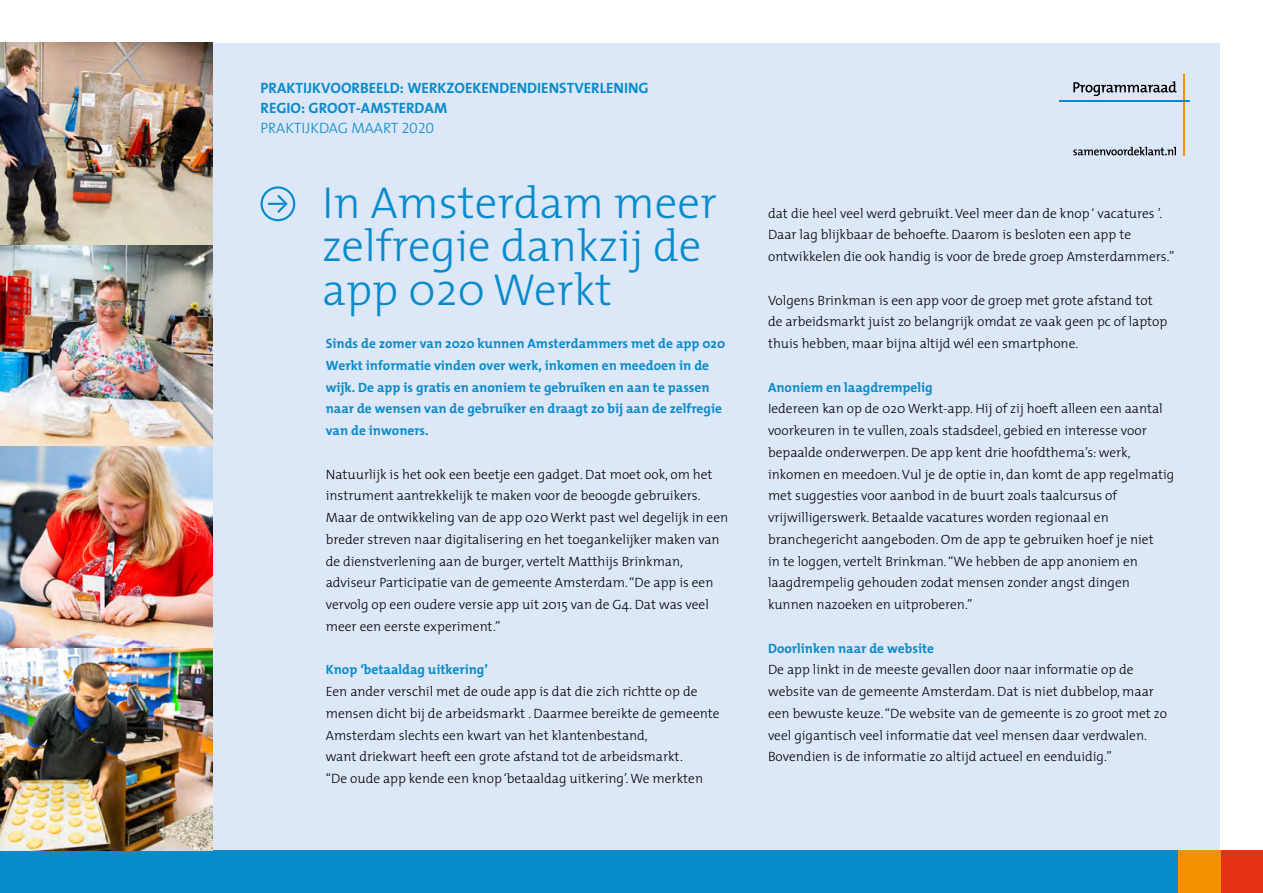
<style>
.page{position:relative;width:1263px;height:893px;background:#fff}
.page>*{position:absolute;margin:0;border:0;box-sizing:border-box;transform-origin:0 0}
.t1{font:300 45px/43.5px "The Mix";color:#088bcc}
.t2{font:15px "The Mix Bold Caps";color:#088bcc}
.t3{font:15px "The Mix Light Caps";color:#088bcc}
.t4{font:300 13.5px/21.8px "The Mix";color:#000}
.t5{font:700 13.5px/21.8px "The Mix";color:#088bcc}
</style>
<div class="page">
<div style="left:43px;top:43px;width:1177px;height:807px;background:#dce7f7"></div>
<div style="left:0;top:850px;width:1178px;height:43px;background:#088bcc"></div>
<div style="left:1220px;top:850px;width:43px;height:43px;background:#e43317"></div>
<div style="left:1178px;top:850px;width:42px;height:43px;background:#f39200"></div>
<hr style="left:1183px;top:74px;width:1px;height:82px;background:#f39200">
<hr style="left:1060px;top:100px;width:130px;height:2px;background:#088bcc">
<svg style="left:1073px;top:81px;width:103px;height:15px"></svg>
<svg style="left:1073px;top:147px;width:103px;height:8px"></svg>
<svg style="left:261px;top:186px;width:34px;height:35px"></svg>
<img style="left:0;top:244px;width:213px;height:202px">
<img style="left:0;top:446px;width:213px;height:202px">
<img style="left:0;top:43px;width:213px;height:201px">
<img style="left:0;top:648px;width:213px;height:202px">
<p class="t2" style="left:261px;top:75px;width:390px">PRAKTIJKVOORBEELD: WERKZOEKENDENDIENSTVERLENING</p>
<p class="t2" style="left:261px;top:95px;width:188px">REGIO: GROOT-AMSTERDAM</p>
<p class="t3" style="left:261px;top:116px;width:175px">PRAKTIJKDAG MAART 2020</p>
<p class="t1" style="left:322px;top:179px;width:396px">In Amsterdam meer zelfregie dankzij de app 020 Werkt</p>
<p class="t5" style="left:326px;top:332px;width:401px">Sinds de zomer van 2020 kunnen Amsterdammers met de app 020<br>Werkt informatie vinden over werk, inkomen en meedoen in de wijk. De app is gratis en anoniem te gebruiken en aan te passen naar de wensen van de gebruiker en draagt zo bij aan de zelfregie van de inwoners.</p>
<p class="t4" style="left:326px;top:463px;width:404px">Natuurlijk is het ook een beetje een gadget. Dat moet ook, om het instrument aantrekkelijk te maken voor de beoogde gebruikers.<br>Maar de ontwikkeling van de app 020 Werkt past wel degelijk in een breder streven naar digitalisering en het toegankelijker maken van de dienstverlening aan de burger, vertelt Matthijs Brinkman, adviseur Participatie van de gemeente Amsterdam. “De app is een vervolg op een oudere versie app uit 2015 van de G4. Dat was veel meer een eerste experiment.”</p>
<p class="t5" style="left:326px;top:658px;width:164px">Knop ‘betaaldag uitkering’</p>
<p class="t4" style="left:326px;top:680px;width:395px">Een ander verschil met de oude app is dat die zich richtte op de mensen dicht bij de arbeidsmarkt . Daarmee bereikte de gemeente Amsterdam slechts een kwart van het klantenbestand,<br>want driekwart heeft een grote afstand tot de arbeidsmarkt.<br>“De oude app kende een knop ‘betaaldag uitkering’. We merkten</p>
<p class="t4" style="left:768px;top:202px;width:408px">dat die heel veel werd gebruikt. Veel meer dan de knop ‘ vacatures ’.<br>Daar lag blijkbaar de behoefte. Daarom is besloten een app te ontwikkelen die ook handig is voor de brede groep Amsterdammers.”</p>
<p class="t4" style="left:768px;top:289px;width:401px">Volgens Brinkman is een app voor de groep met grote afstand tot de arbeidsmarkt juist zo belangrijk omdat ze vaak geen pc of laptop thuis hebben, maar bijna altijd wél een smartphone.</p>
<p class="t5" style="left:768px;top:376px;width:166px">Anoniem en laagdrempelig</p>
<p class="t4" style="left:768px;top:397px;width:408px">Iedereen kan op de 020 Werkt-app. Hij of zij hoeft alleen een aantal voorkeuren in te vullen, zoals stadsdeel, gebied en interesse voor bepaalde onderwerpen. De app kent drie hoofdthema’s: werk, inkomen en meedoen. Vul je de optie in, dan komt de app regelmatig met suggesties voor aanbod in de buurt zoals taalcursus of vrijwilligerswerk. Betaalde vacatures worden regionaal en branchegericht aangeboden. Om de app te gebruiken hoef je niet<br>in te loggen, vertelt Brinkman. “We hebben de app anoniem en laagdrempelig gehouden zodat mensen zonder angst dingen kunnen nazoeken en uitproberen.”</p>
<p class="t5" style="left:768px;top:637px;width:168px">Doorlinken naar de website</p>
<p class="t4" style="left:768px;top:658px;width:400px">De app linkt in de meeste gevallen door naar informatie op de website van de gemeente Amsterdam. Dat is niet dubbelop, maar een bewuste keuze. “De website van de gemeente is zo groot met zo veel gigantisch veel informatie dat veel mensen daar verdwalen.<br>Bovendien is de informatie zo altijd actueel en eenduidig.”</p>
</div>
